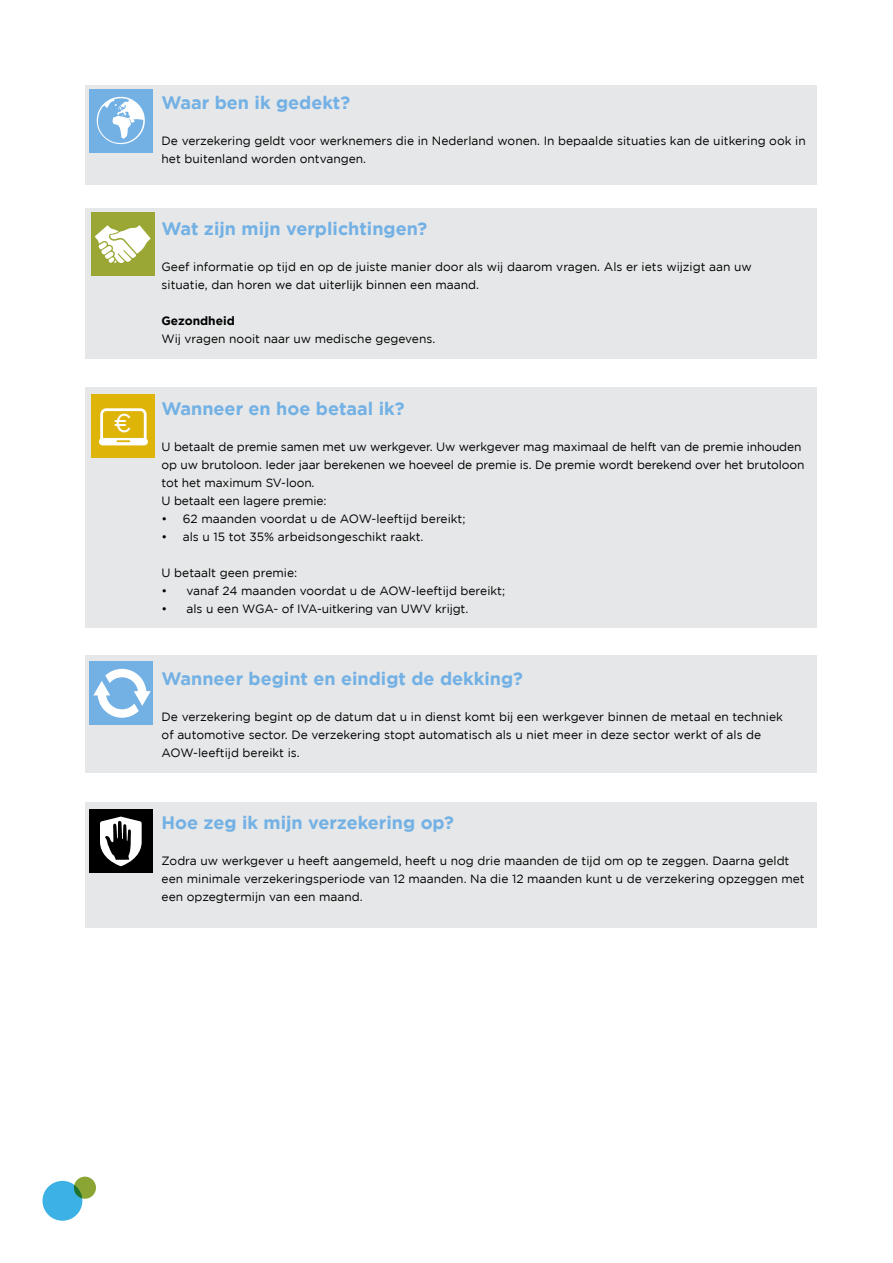
<style>
.page{position:relative;width:893px;height:1263px;background:#fff}
.page>*{position:absolute;margin:0;border:0;box-sizing:border-box;transform-origin:0 0}
.t1{font:25.5px "Gotham";color:#fff}
.t2{font:700 18px "Gotham";color:#73b1e5}
.t3{font:12px/18px "Gotham";color:#000}
.t4{font:700 12px "Gotham";color:#000}
</style>
<div class="page">
<div style="left:85px;top:802px;width:731px;height:125px;background:#e6e7e8"></div>
<div style="left:85px;top:655px;width:731px;height:118px;background:#e6e7e8"></div>
<div style="left:85px;top:387px;width:731px;height:241px;background:#e6e7e8"></div>
<div style="left:85px;top:208px;width:731px;height:151px;background:#e6e7e8"></div>
<div style="left:85px;top:85px;width:731px;height:100px;background:#e6e7e8"></div>
<div style="left:43px;top:1181px;width:39px;height:40px;background:#3cb1e6;border-radius:50%"></div>
<svg style="left:74px;top:1177px;width:22px;height:22px"></svg>
<svg style="left:89px;top:89px;width:64px;height:64px;background:#8cbfe9"></svg>
<svg style="left:91px;top:212px;width:64px;height:64px;background:#b8c171"></svg>
<svg style="left:91px;top:394px;width:64px;height:64px;background:#e2be2b"></svg>
<svg style="left:89px;top:661px;width:64px;height:64px;background:#95c4eb"></svg>
<svg style="left:89px;top:809px;width:64px;height:64px;background:#424242"></svg>
<h1 class="t1" style="left:114px;top:409px;width:20px">¤</h1>
<h2 class="t2" style="left:162px;top:92px;width:190px">Waar ben ik gedekt?</h2>
<p class="t3" style="left:162px;top:131px;width:646px">De verzekering geldt voor werknemers die in Nederland wonen. In bepaalde situaties kan de uitkering ook in het buitenland worden ontvangen.</p>
<h2 class="t2" style="left:162px;top:218px;width:267px">Wat zijn mijn verplichtingen?</h2>
<p class="t3" style="left:162px;top:257px;width:592px">Geef informatie op tijd en op de juiste manier door als wij daarom vragen. Als er iets wijzigt aan uw situatie, dan horen we dat uiterlijk binnen een maand.</p>
<p class="t4" style="left:162px;top:313px;width:75px">Gezondheid</p>
<p class="t3" style="left:162px;top:329px;width:275px">Wij vragen nooit naar uw medische gegevens.</p>
<h2 class="t2" style="left:162px;top:398px;width:244px">Wanneer en hoe betaal ik?</h2>
<p class="t3" style="left:162px;top:437px;width:644px">U betaalt de premie samen met uw werkgever. Uw werkgever mag maximaal de helft van de premie inhouden op uw brutoloon. Ieder jaar berekenen we hoeveel de premie is. De premie wordt berekend over het brutoloon tot het maximum SV-loon.<br>U betaalt een lagere premie:</p>
<p class="t3" style="left:162px;top:509px;width:305px">• 62 maanden voordat u de AOW-leeftijd bereikt;</p>
<p class="t3" style="left:162px;top:527px;width:263px">• als u 15 tot 35% arbeidsongeschikt raakt.</p>
<p class="t3" style="left:162px;top:563px;width:137px">U betaalt geen premie:</p>
<p class="t3" style="left:162px;top:581px;width:345px">• vanaf 24 maanden voordat u de AOW-leeftijd bereikt;</p>
<p class="t3" style="left:162px;top:599px;width:308px">• als u een WGA- of IVA-uitkering van UWV krijgt.</p>
<h2 class="t2" style="left:162px;top:668px;width:363px">Wanneer begint en eindigt de dekking?</h2>
<p class="t3" style="left:162px;top:707px;width:623px">De verzekering begint op de datum dat u in dienst komt bij een werkgever binnen de metaal en techniek of automotive sector. De verzekering stopt automatisch als u niet meer in deze sector werkt of als de<br>AOW-leeftijd bereikt is.</p>
<h2 class="t2" style="left:162px;top:812px;width:294px">Hoe zeg ik mijn verzekering op?</h2>
<p class="t3" style="left:162px;top:851px;width:645px">Zodra uw werkgever u heeft aangemeld, heeft u nog drie maanden de tijd om op te zeggen. Daarna geldt een minimale verzekeringsperiode van 12 maanden. Na die 12 maanden kunt u de verzekering opzeggen met een opzegtermijn van een maand.</p>
</div>
